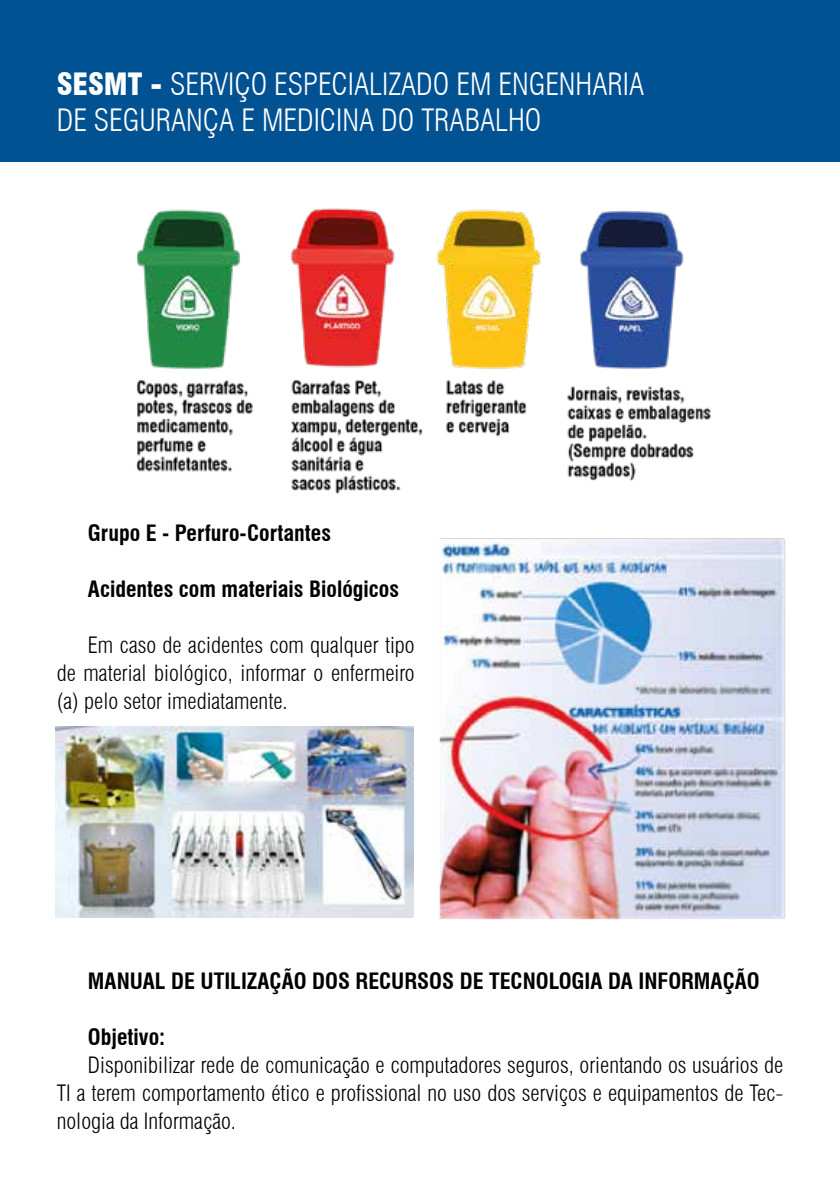
<style>
.page{position:relative;width:840px;height:1191px;background:#fff}
.page>*{position:absolute;margin:0;border:0;box-sizing:border-box;transform-origin:0 0}
.t1{font:300 condensed 30px/36px "Swiss 721 BT";color:#fff}
.t2{font:300 condensed 22px/28px "Swiss 721 BT";color:#000;text-align:justify}
.t3{font:700 condensed 22px "Swiss 721 BT";color:#000}
.s1{font-weight:900}
</style>
<div class="page">
<div style="left:0;top:0;width:839px;height:161px;background:#005293"></div>
<img style="left:136px;top:208px;width:575px;height:286px">
<img style="left:55px;top:726px;width:358px;height:191px">
<img style="left:439px;top:538px;width:347px;height:382px">
<h1 class="t1" style="left:57px;top:66px;width:588px"><span class="s1">SESMT -</span> SERVIÇO ESPECIALIZADO EM ENGENHARIA<br>DE SEGURANÇA E MEDICINA DO TRABALHO</h1>
<p class="t3" style="left:88px;top:520px;width:244px">Grupo E - Perfuro-Cortantes</p>
<p class="t3" style="left:88px;top:576px;width:312px">Acidentes com materiais Biológicos</p>
<p class="t2" style="left:57px;top:631px;width:359px;text-indent:31px">Em caso de acidentes com qualquer tipo de material biológico, informar o enfermeiro (a) pelo setor imediatamente.</p>
<p class="t3" style="left:88px;top:968px;width:673px">MANUAL DE UTILIZAÇÃO DOS RECURSOS DE TECNOLOGIA DA INFORMAÇÃO</p>
<p class="t3" style="left:88px;top:1024px;width:79px">Objetivo:</p>
<p class="t2" style="left:57px;top:1051px;width:727px;text-indent:31px">Disponibilizar rede de comunicação e computadores seguros, orientando os usuários de TI a terem comportamento ético e profissional no uso dos serviços e equipamentos de Tec&shy;nologia da Informação.</p>
</div>
